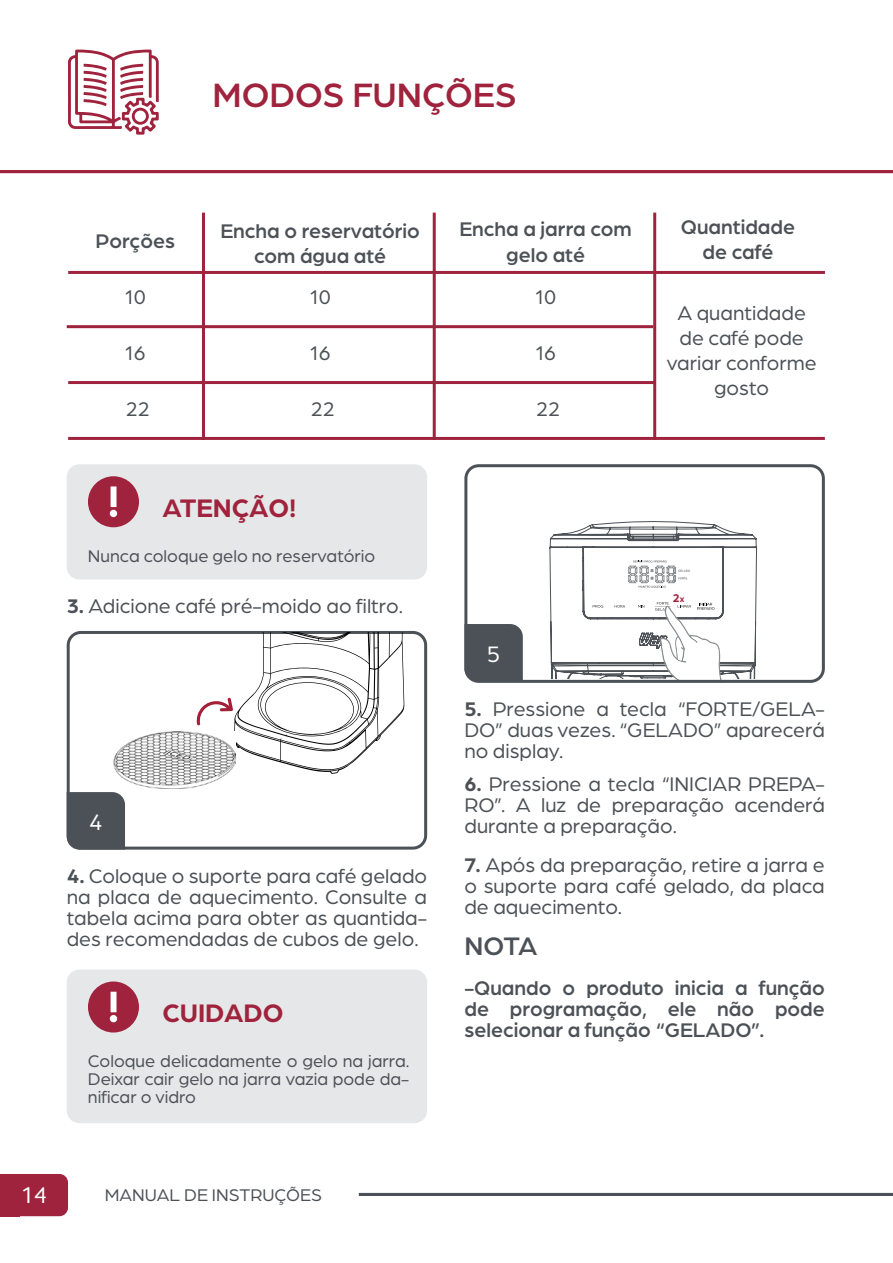
<style>
.page{position:relative;width:893px;height:1263px;background:#fff}
.page>*{position:absolute;margin:0;border:0;box-sizing:border-box;transform-origin:0 0}
.t1{font:500 36px "Arboria";color:#a0233d}
.t2{font:700 27px "Arboria";color:#a0233d}
.t3{font:500 27px "Arboria";color:#4b5156}
.t4{font:24px "Inter Face";color:#fff}
.t5{font:23.7px "Arboria";color:#fff}
.t6{font:21px/21px "Arboria";color:#4b5156;text-align:justify}
.t7{font:500 21px/25.2px "Arboria";color:#4b5156;text-align:center}
.t8{font:18px/18px "Arboria";color:#4b5156;text-align:justify}
.t9{font:700 12px "Arboria";color:#a0233d}
.s1{font-weight:700}
.s2{font-size:9px}
</style>
<div class="page">
<hr style="left:359px;top:1193px;width:534px;height:3px;background:#4b5156">
<hr style="left:2px;top:170px;width:889px;height:3px;background:#a0233d">
<svg style="left:68px;top:50px;width:91px;height:85px"></svg>
<div style="left:0;top:1174px;width:68px;height:42px;background:#a0233d"></div>
<hr style="left:202px;top:213px;width:3px;height:227px;background:#a0233d">
<hr style="left:433px;top:213px;width:3px;height:227px;background:#a0233d">
<hr style="left:653px;top:213px;width:3px;height:227px;background:#a0233d">
<hr style="left:68px;top:271px;width:757px;height:3px;background:#a0233d">
<hr style="left:67px;top:325px;width:586px;height:3px;background:#a0233d">
<hr style="left:68px;top:437px;width:757px;height:3px;background:#a0233d">
<hr style="left:68px;top:381px;width:587px;height:3px;background:#a0233d">
<div style="left:67px;top:464px;width:360px;height:115px;background:#e6e7e9;border-radius:13px"></div>
<div style="left:88px;top:476px;width:51px;height:51px;background:#a0233d;border-radius:50%"></div>
<svg style="left:110px;top:486px;width:7px;height:31px"></svg>
<div style="left:67px;top:631px;width:360px;height:218px;border:3px solid #4b5156;border-radius:13px"></div>
<div style="left:67px;top:792px;width:58px;height:58px;background:#4b5156"></div>
<div style="left:77px;top:811px;width:38px;height:20px;background:#4b5156"></div>
<div style="left:67px;top:969px;width:360px;height:154px;background:#e6e7e9;border-radius:13px"></div>
<div style="left:88px;top:981px;width:51px;height:51px;background:#a0233d;border-radius:50%"></div>
<svg style="left:110px;top:992px;width:7px;height:30px"></svg>
<div style="left:468px;top:624px;width:55px;height:55px;background:#4b5156"></div>
<div style="left:474px;top:643px;width:39px;height:20px;background:#4b5156"></div>
<svg style="left:549px;top:521px;width:208px;height:158px"></svg>
<div style="left:464px;top:464px;width:361px;height:219px;border:3px solid #4b5156;border-radius:13px"></div>
<img style="left:113px;top:732px;width:114px;height:56px">
<svg style="left:196px;top:633px;width:208px;height:141px"></svg>
<h1 class="t1" style="left:213px;top:71px;width:306px">MODOS FUNÇÕES</h1>
<p class="t7" style="left:95px;top:227px;width:81px">Porções</p>
<p class="t7" style="left:220px;top:217px;width:201px">Encha o reservatório com água até</p>
<p class="t7" style="left:459px;top:216px;width:174px">Encha a jarra com gelo até</p>
<p class="t7" style="left:681px;top:213px;width:116px">Quantidade de café</p>
<p class="t6" style="left:124px;top:286px;width:23px">10</p>
<p class="t6" style="left:309px;top:286px;width:23px">10</p>
<p class="t6" style="left:535px;top:286px;width:23px">10</p>
<p class="t6" style="left:667px;top:299px;width:151px;line-height:25.2px;text-align:center">A quantidade de café pode variar conforme gosto</p>
<p class="t6" style="left:310px;top:341px;width:23px">16</p>
<p class="t6" style="left:535px;top:341px;width:23px">16</p>
<p class="t6" style="left:125px;top:341px;width:23px">16</p>
<p class="t6" style="left:126px;top:398px;width:25px">22</p>
<p class="t6" style="left:311px;top:398px;width:25px">22</p>
<p class="t6" style="left:536px;top:398px;width:25px">22</p>
<p class="t2" style="left:162px;top:489px;width:136px">ATENÇÃO!</p>
<p class="t8" style="left:88px;top:546px;width:289px">Nunca coloque gelo no reservatório</p>
<p class="t6" style="left:67px;top:595px;width:338px"><span class="s1">3.</span> Adicione café pré-moido ao filtro.</p>
<p class="t9" style="left:673px;top:590px;width:13px">2<span class="s2">x</span></p>
<p class="t5" style="left:89px;top:807px;width:15px">4</p>
<p class="t6" style="left:67px;top:865px;width:362px"><span class="s1">4.</span> Coloque o suporte para café gelado na placa de aquecimento. Consulte a tabela acima para obter as quantida&shy;des recomendadas de cubos de gelo.</p>
<p class="t2" style="left:162px;top:995px;width:123px">CUIDADO</p>
<p class="t8" style="left:88px;top:1051px;width:323px">Coloque delicadamente o gelo na jarra.<br>Deixar cair gelo na jarra vazia pode da&shy;nificar o vidro</p>
<p class="t4" style="left:21px;top:1181px;width:27px">14</p>
<p class="t8" style="left:105px;top:1185px;width:219px">MANUAL DE INSTRUÇÕES</p>
<p class="t5" style="left:487px;top:639px;width:15px">5</p>
<p class="t5" style="left:487px;top:640px;width:15px">4</p>
<p class="t6" style="left:464px;top:698px;width:362px"><span class="s1">5.</span> Pressione a tecla “FORTE/GELA-DO” duas vezes. “GELADO” aparecerá no display.</p>
<p class="t6" style="left:464px;top:773px;width:362px"><span class="s1">6.</span> Pressione a tecla “INICIAR PREPA-RO”. A luz de preparação acenderá durante a preparação.</p>
<p class="t6" style="left:464px;top:853px;width:362px"><span class="s1">7.</span> Após da preparação, retire a jarra e o suporte para café gelado, da placa de aquecimento.</p>
<p class="t3" style="left:464px;top:927px;width:75px">NOTA</p>
<p class="t7" style="left:464px;top:976px;width:362px;line-height:21px;text-align:justify">-Quando o produto inicia a função de programação, ele não pode selecionar a função “GELADO”.</p>
</div>
